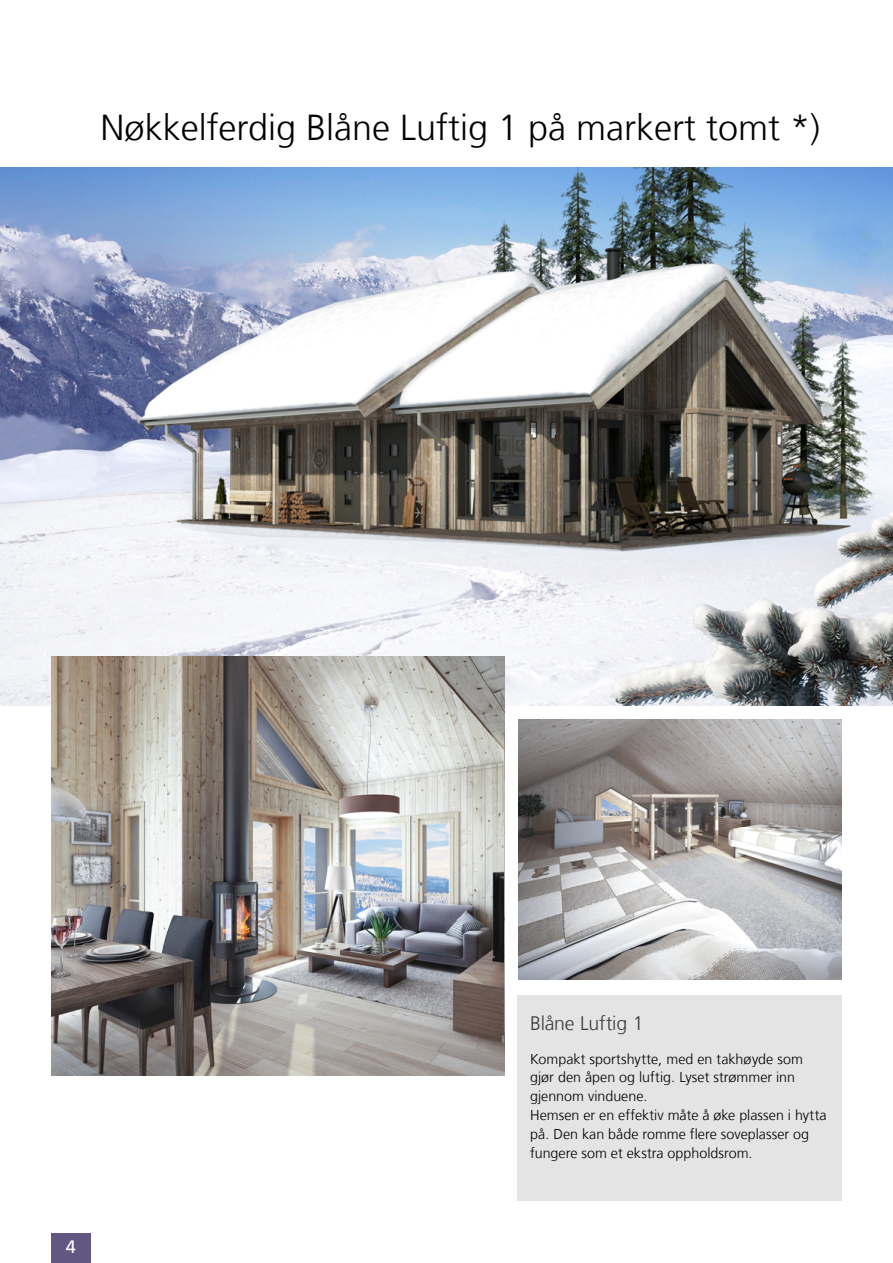
<style>
.page{position:relative;width:893px;height:1263px;background:#fff}
.page>*{position:absolute;margin:0;border:0;box-sizing:border-box;transform-origin:0 0}
.t1{font:300 36px "Frutiger LT Arabic 45";color:#000}
.t2{font:300 19.5px "Frutiger LT Arabic 45";letter-spacing:-.01em;color:#3c3c3b}
.t3{font:18px "Frutiger LT Std";color:#fff}
.t4{font:300 14.25px/18.8px "Frutiger LT Arabic 45";color:#000}
</style>
<div class="page">
<div style="left:517px;top:995px;width:325px;height:206px;background:#e3e4e3"></div>
<div style="left:51px;top:1233px;width:40px;height:30px;background:#615782"></div>
<img style="left:0;top:167px;width:893px;height:539px">
<img style="left:52px;top:656px;width:453px;height:419px">
<img style="left:519px;top:719px;width:323px;height:261px">
<h1 class="t1" style="left:101px;top:99px;width:721px">Nøkkelferdig Blåne Luftig 1 på markert tomt *)</h1>
<p class="t3" style="left:66px;top:1236px;width:12px">4</p>
<h2 class="t2" style="left:530px;top:1008px;width:115px">Blåne Luftig 1</h2>
<p class="t4" style="left:530px;top:1049px;width:298px">Kompakt sportshytte, med en takhøyde som gjør den åpen og luftig. Lyset strømmer inn gjennom vinduene.<br>Hemsen er en effektiv måte å øke plassen i hytta på. Den kan både romme flere soveplasser og fungere som et ekstra oppholdsrom.</p>
</div>
